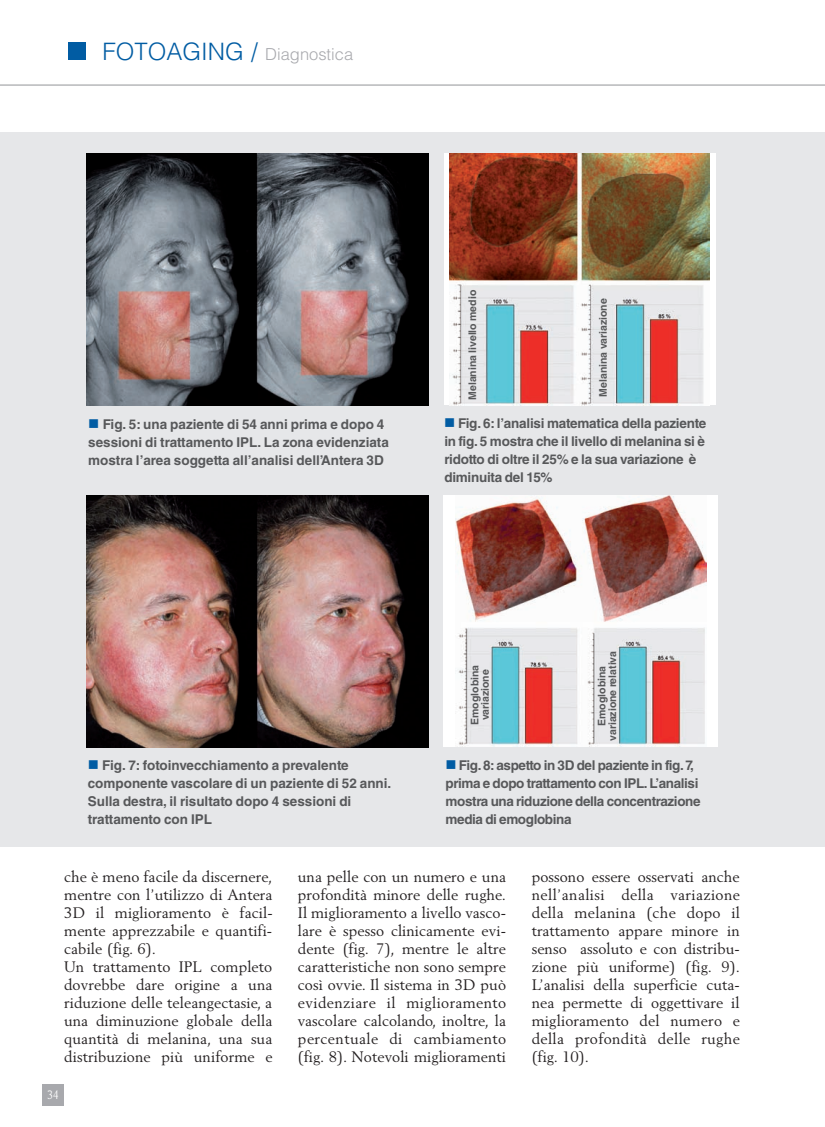
<style>
.page{position:relative;width:825px;height:1127px;background:#fff}
.page>*{position:absolute;margin:0;border:0;box-sizing:border-box;transform-origin:0 0}
.t1{font:300 16.5px "Helvetica LT Std";color:#a8a9ad}
.t2{font:15px/18px "Berling";letter-spacing:.005em;color:#231f20;text-align:justify}
.t3{font:700 13.5px/18px "Helvetica LT Std";letter-spacing:-.015em;color:#57585a}
.t4{font:12px "Berling";color:#fff;scale:.85 1}
.t5{font:700 10.5px/10.5px "Helvetica LT Std";color:#57585a;text-align:center}
.s1{font-size:24px;color:#015ca3}
.s2{color:#015ca3}
</style>
<div class="page">
<div style="left:43px;top:1084px;width:21px;height:22px;background:#a8a9ad"></div>
<div style="left:68px;top:43px;width:17px;height:17px;background:#015ca3"></div>
<hr style="left:0;top:85px;width:825px;height:1px;background:#939598">
<div style="left:0;top:132px;width:825px;height:714px;background:#e6e7e9"></div>
<img style="left:86px;top:153px;width:342px;height:252px">
<img style="left:86px;top:495px;width:342px;height:252px">
<div style="left:444px;top:153px;width:271px;height:252px;background:#fff"></div>
<img style="left:450px;top:153px;width:259px;height:252px">
<div style="left:443px;top:495px;width:275px;height:252px;background:#fff"></div>
<img style="left:455px;top:495px;width:251px;height:252px">
<p class="t1" style="left:102px;top:48px;width:252px"><span class="s1">FOTOAGING /</span> Diagnostica</p>
<p class="t3" style="left:88px;top:416px;width:302px"><span class="s2">■</span> Fig. 5: una paziente di 54 anni prima e dopo 4 sessioni di trattamento IPL. La zona evidenziata mostra l’area soggetta all’analisi dell’Antera 3D</p>
<p class="t5" style="left:468px;top:400px;width:112px;rotate:-90deg">Melanina livello medio</p>
<p class="t5" style="left:599px;top:397px;width:100px;rotate:-90deg">Melanina variazione</p>
<p class="t3" style="left:444px;top:416px;width:263px"><span class="s2">■</span> Fig. 6: l’analisi matematica della paziente in fig. 5 mostra che il livello di melanina si è ridotto di oltre il 25% e la sua variazione è diminuita del 15%</p>
<p class="t3" style="left:88px;top:758px;width:305px"><span class="s2">■</span> Fig. 7: fotoinvecchiamento a prevalente componente vascolare di un paziente di 52 anni.<br>Sulla destra, il risultato dopo 4 sessioni di trattamento con IPL</p>
<p class="t5" style="left:470px;top:725px;width:62px;rotate:-90deg">Emoglobina variazione</p>
<p class="t5" style="left:598px;top:741px;width:91px;rotate:-90deg">Emoglobina variazione relativa</p>
<p class="t3" style="left:446px;top:757px;width:256px"><span class="s2">■</span> Fig.8:aspetto in 3D del paziente in fig.7, prima e dopo trattamento con IPL.L’analisi mostra una riduzione della concentrazione media di emoglobina</p>
<p class="t2" style="left:64px;top:869px;width:210px;text-align:left">che è meno facile da discernere, mentre con l’utilizzo di Antera<br>3D il miglioramento è facil&shy;mente apprezzabile e quantifi&shy;cabile (fig. 6).<br>Un trattamento IPL completo dovrebbe dare origine a una riduzione delle teleangectasie, a una diminuzione globale della quantità di melanina, una sua distribuzione più uniforme e</p>
<p class="t2" style="left:298px;top:869px;width:210px">una pelle con un numero e una profondità minore delle rughe.<br>Il miglioramento a livello vasco&shy;lare è spesso clinicamente evi&shy;dente (fig. 7), mentre le altre caratteristiche non sono sempre così ovvie. Il sistema in 3D può evidenziare il miglioramento vascolare calcolando, inoltre, la percentuale di cambiamento (fig. 8). Notevoli miglioramenti</p>
<p class="t2" style="left:532px;top:869px;width:210px">possono essere osservati anche nell’analisi della variazione della melanina (che dopo il trattamento appare minore in senso assoluto e con distribu&shy;zione più uniforme) (fig. 9).<br>L’analisi della superficie cuta&shy;nea permette di oggettivare il miglioramento del numero e della profondità delle rughe (fig. 10).</p>
<p class="t4" style="left:47px;top:1090px;width:15px">34</p>
</div>
